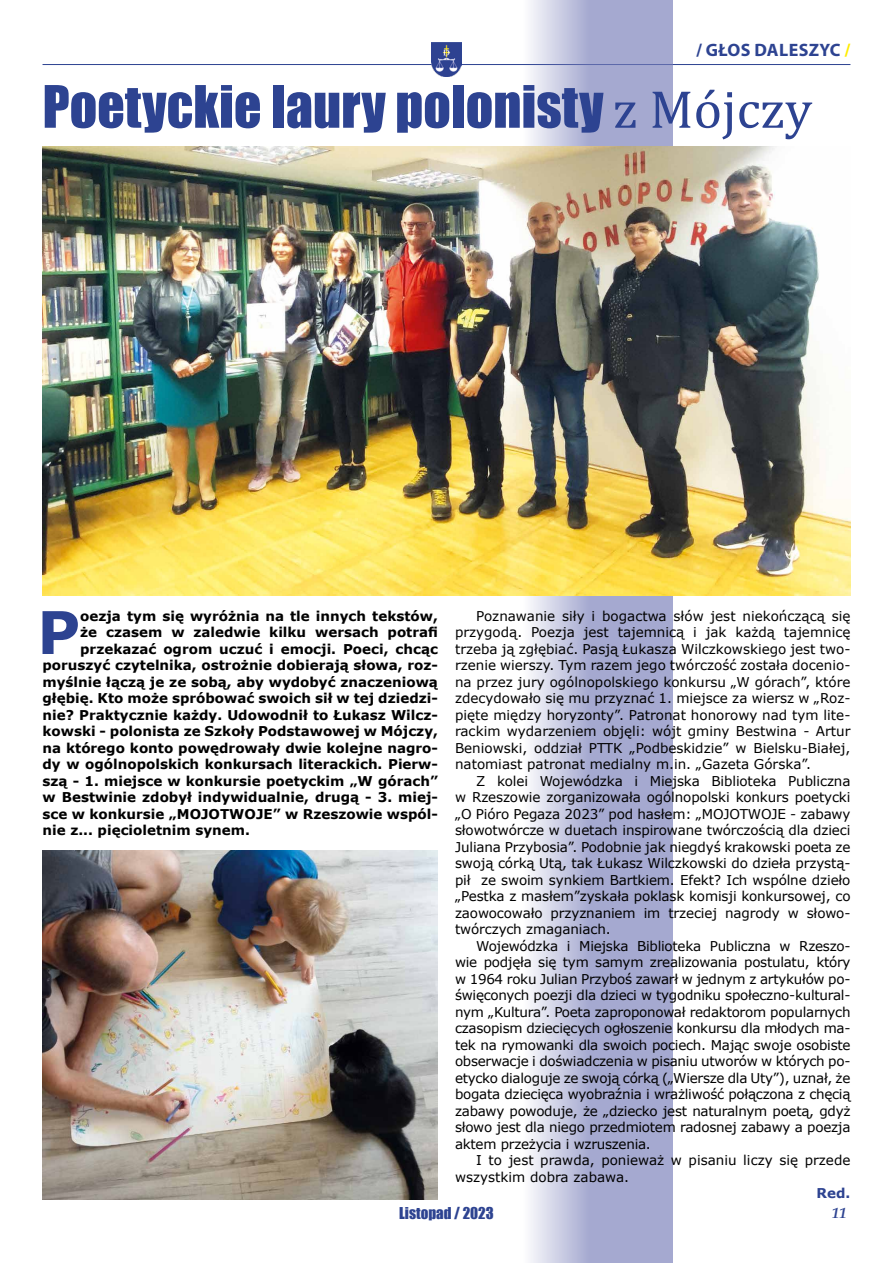
<style>
.page{position:relative;width:893px;height:1263px;background:#fff}
.page>*{position:absolute;margin:0;border:0;box-sizing:border-box;transform-origin:0 0}
.t1{font:700 58.95px "Verdana";color:#2d4391}
.t2{font:54px "Impact";color:#2d4391}
.t3{font:700 18px "Myriad Pro";letter-spacing:.02em;color:#2d4391}
.t4{font:15px "Impact";color:#2d4391}
.t5{font:italic 700 15px "Palatino Linotype";color:#2d4391}
.t6{font:13.5px/16.5px "Verdana";letter-spacing:-.01em;color:#000;text-align:justify}
.t7{font:700 13.5px "Verdana";color:#000}
.t8{font:700 13.5px "Verdana";color:#2d4391}
.s1{color:#ffed00}
.s2{font-family:"Cambria"}
</style>
<div class="page">
<hr style="left:43px;top:64px;width:807px;height:1px;background:#2d4391">
<img style="left:432px;top:43px;width:29px;height:34px">
<svg style="left:517px;top:0;width:156px;height:1263px;background:#bbbedb"></svg>
<img style="left:43px;top:147px;width:807px;height:448px">
<img style="left:43px;top:850px;width:395px;height:349px">
<h3 class="t3" style="left:696px;top:38px;width:156px">/ GŁOS DALESZYC <span class="s1">/</span></h3>
<h2 class="t2" style="left:43px;top:65px;width:771px">Poetyckie laury polonisty <span class="s2">z Mójczy</span></h2>
<h1 class="t1" style="left:37px;top:591px;width:45px">P</h1>
<p class="t7" style="left:80px;top:606px;width:359px">oezja tym się wyróżnia na tle innych tekstów,</p>
<p class="t7" style="left:80px;top:623px;width:359px">że czasem w zaledwie kilku wersach potrafi</p>
<p class="t7" style="left:80px;top:639px;width:359px">przekazać ogrom uczuć i emocji. Poeci, chcąc</p>
<p class="t7" style="left:43px;top:656px;width:397px">poruszyć czytelnika, ostrożnie dobierają słowa, roz-</p>
<p class="t7" style="left:43px;top:672px;width:397px">myślnie łączą je ze sobą, aby wydobyć znaczeniową</p>
<p class="t7" style="left:43px;top:689px;width:397px">głębię. Kto może spróbować swoich sił w tej dziedzi-</p>
<p class="t7" style="left:43px;top:705px;width:397px">nie? Praktycznie każdy. Udowodnił to Łukasz Wilcz-</p>
<p class="t7" style="left:43px;top:722px;width:397px">kowski - polonista ze Szkoły Podstawowej w Mójczy,</p>
<p class="t7" style="left:43px;top:738px;width:397px">na którego konto powędrowały dwie kolejne nagro-</p>
<p class="t7" style="left:43px;top:755px;width:397px">dy w ogólnopolskich konkursach literackich. Pierw-</p>
<p class="t7" style="left:43px;top:771px;width:397px">szą - 1. miejsce w konkursie poetyckim „W górach”</p>
<p class="t7" style="left:43px;top:788px;width:397px">w Bestwinie zdobył indywidualnie, drugą - 3. miej-</p>
<p class="t7" style="left:43px;top:804px;width:397px">sce w konkursie „MOJOTWOJE” w Rzeszowie wspól-</p>
<p class="t7" style="left:43px;top:821px;width:209px">nie z... pięcioletnim synem.</p>
<p class="t6" style="left:455px;top:608px;width:397px;text-indent:21px">Poznawanie siły i bogactwa słów jest niekończącą się przygodą. Poezja jest tajemnicą i jak każdą tajemnicę trzeba ją zgłębiać. Pasją Łukasza Wilczkowskiego jest two&shy;rzenie wierszy. Tym razem jego twórczość została docenio&shy;na przez jury ogólnopolskiego konkursu „W górach”, które zdecydowało się mu przyznać 1. miejsce za wiersz w „Roz&shy;pięte między horyzonty”. Patronat honorowy nad tym lite&shy;rackim wydarzeniem objęli: wójt gminy Bestwina - Artur Beniowski, oddział PTTK „Podbeskidzie” w Bielsku-Białej, natomiast patronat medialny m.in. „Gazeta Górska”.</p>
<p class="t6" style="left:455px;top:773px;width:397px;text-indent:21px">Z kolei Wojewódzka i Miejska Biblioteka Publiczna w Rzeszowie zorganizowała ogólnopolski konkurs poetycki „O Pióro Pegaza 2023” pod hasłem: „MOJOTWOJE - zabawy słowotwórcze w duetach inspirowane twórczością dla dzieci Juliana Przybosia”. Podobnie jak niegdyś krakowski poeta ze swoją córką Utą, tak Łukasz Wilczkowski do dzieła przystą&shy;pił ze swoim synkiem Bartkiem. Efekt? Ich wspólne dzieło „Pestka z masłem”zyskała poklask komisji konkursowej, co zaowocowało przyznaniem im trzeciej nagrody w słowo&shy;twórczych zmaganiach.</p>
<p class="t6" style="left:455px;top:938px;width:397px;text-indent:21px">Wojewódzka i Miejska Biblioteka Publiczna w Rzeszo&shy;wie podjęła się tym samym zrealizowania postulatu, który w 1964 roku Julian Przyboś zawarł w jednym z artykułów po&shy;święconych poezji dla dzieci w tygodniku społeczno-kultural&shy;nym „Kultura”. Poeta zaproponował redaktorom popularnych czasopism dziecięcych ogłoszenie konkursu dla młodych ma&shy;tek na rymowanki dla swoich pociech. Mając swoje osobiste obserwacje i doświadczenia w pisaniu utworów w których po&shy;etycko dialoguje ze swoją córką („Wiersze dla Uty”), uznał, że bogata dziecięca wyobraźnia i wrażliwość połączona z chęcią zabawy powoduje, że „dziecko jest naturalnym poetą, gdyż słowo jest dla niego przedmiotem radosnej zabawy a poezja aktem przeżycia i wzruszenia.</p>
<p class="t6" style="left:455px;top:1152px;width:397px;text-indent:21px">I to jest prawda, ponieważ w pisaniu liczy się przede wszystkim dobra zabawa.</p>
<p class="t8" style="left:817px;top:1184px;width:35px">Red.</p>
<p class="t4" style="left:399px;top:1202px;width:96px">Listopad / 2023</p>
<p class="t5" style="left:832px;top:1202px;width:16px">11</p>
</div>
